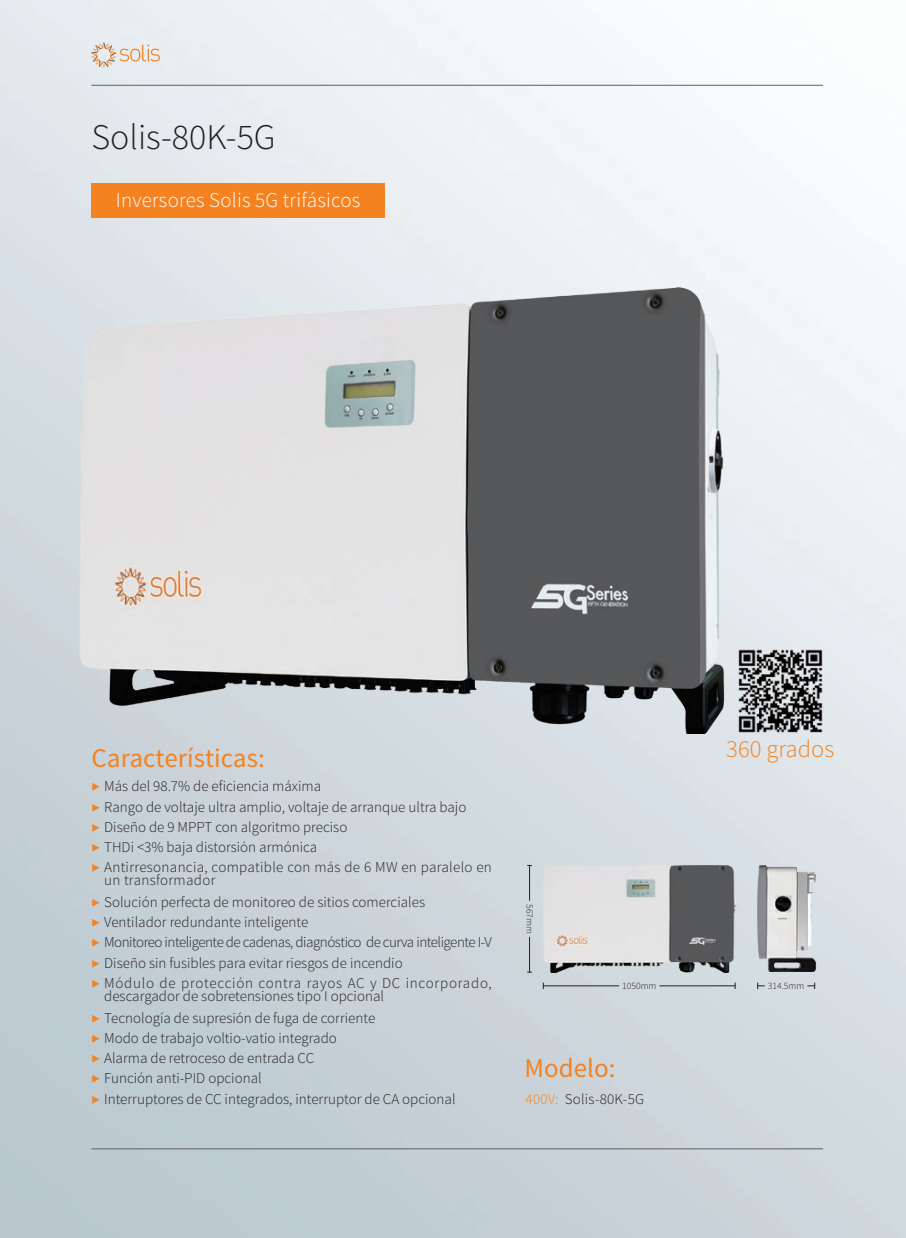
<style>
.page{position:relative;width:906px;height:1238px;background:#fff}
.page>*{position:absolute;margin:0;border:0;box-sizing:border-box;transform-origin:0 0}
.t1{font:300 36px "Source Sans Pro";color:#231f20}
.t2{font:27px "Source Sans Pro";color:#f58220}
.t3{font:300 24.6px "Source Sans Pro";color:#f58220}
.t4{font:300 21px "Source Sans Pro";letter-spacing:.01em;color:#fff}
.t5{font:300 15px/20.2px "Source Sans Pro";color:#231f20}
.t6{font:300 9.75px "Source Sans Pro";color:#231f20}
.s1{color:#f58220}
</style>
<div class="page">
<img style="left:0;top:0;width:906px;height:1237px">
<hr style="left:543px;top:985px;width:76px;height:1px;background:#231f20">
<hr style="left:659px;top:985px;width:76px;height:1px;background:#231f20">
<svg style="left:757px;top:982px;width:7px;height:7px"></svg>
<svg style="left:807px;top:982px;width:8px;height:7px"></svg>
<hr style="left:529px;top:865px;width:1px;height:35px;background:#231f20">
<hr style="left:529px;top:936px;width:1px;height:36px;background:#231f20">
<img style="left:0;top:287px;width:906px;height:446px">
<img style="left:754px;top:865px;width:64px;height:106px">
<img style="left:539px;top:865px;width:200px;height:106px">
<img style="left:738px;top:648px;width:85px;height:85px">
<hr style="left:91px;top:85px;width:732px;height:1px;background:#5f5f62">
<hr style="left:91px;top:1148px;width:732px;height:1px;background:#5f5f62">
<svg style="left:91px;top:43px;width:69px;height:24px"></svg>
<div style="left:91px;top:183px;width:294px;height:34px;background:#f58220"></div>
<h1 class="t1" style="left:91px;top:115px;width:186px">Solis-80K-5G</h1>
<h3 class="t4" style="left:116px;top:187px;width:246px">Inversores Solis 5G trifásicos</h3>
<h2 class="t2" style="left:91px;top:741px;width:175px">Características:</h2>
<p class="t5" style="left:91px;top:776px;width:402px"><span class="s1">▶</span> Más del 98.7% de eficiencia máxima<br><span class="s1">▶</span> Rango de voltaje ultra amplio, voltaje de arranque ultra bajo<br><span class="s1">▶</span> Diseño de 9 MPPT con algoritmo preciso<br><span class="s1">▶</span> THDi &lt;3% baja distorsión armónica<br><span class="s1">▶</span> Antirresonancia, compatible con más de 6 MW en paralelo en</p>
<p class="t5" style="left:91px;top:869px;width:335px;line-height:21.8px;text-indent:13px">un transformador<br><span class="s1">▶</span> Solución perfecta de monitoreo de sitios comerciales</p>
<p class="t5" style="left:91px;top:912px;width:402px"><span class="s1">▶</span> Ventilador redundante inteligente<br><span class="s1">▶</span> Monitoreo inteligente de cadenas, diagnóstico de curva inteligente I-V <span class="s1">▶</span> Diseño sin fusibles para evitar riesgos de incendio<br><span class="s1">▶</span> Módulo de protección contra rayos AC y DC incorporado,</p>
<p class="t5" style="left:91px;top:984px;width:294px;line-height:21.8px;text-indent:13px">descargador de sobretensiones tipo I opcional <span class="s1">▶</span> Tecnología de supresión de fuga de corriente</p>
<p class="t5" style="left:91px;top:1027px;width:366px"><span class="s1">▶</span> Modo de trabajo voltio-vatio integrado<br><span class="s1">▶</span> Alarma de retroceso de entrada CC<br><span class="s1">▶</span> Función anti-PID opcional<br><span class="s1">▶</span> Interruptores de CC integrados, interruptor de CA opcional</p>
<h3 class="t3" style="left:726px;top:734px;width:110px">360 grados</h3>
<p class="t6" style="left:535px;top:903px;width:31px;rotate:90deg">567mm</p>
<p class="t6" style="left:622px;top:979px;width:36px">1050mm</p>
<p class="t6" style="left:767px;top:979px;width:38px">314.5mm</p>
<h2 class="t2" style="left:524px;top:1051px;width:92px">Modelo:</h2>
<p class="t5" style="left:525px;top:1088px;width:120px"><span class="s1">400V:</span> Solis-80K-5G</p>
</div>
